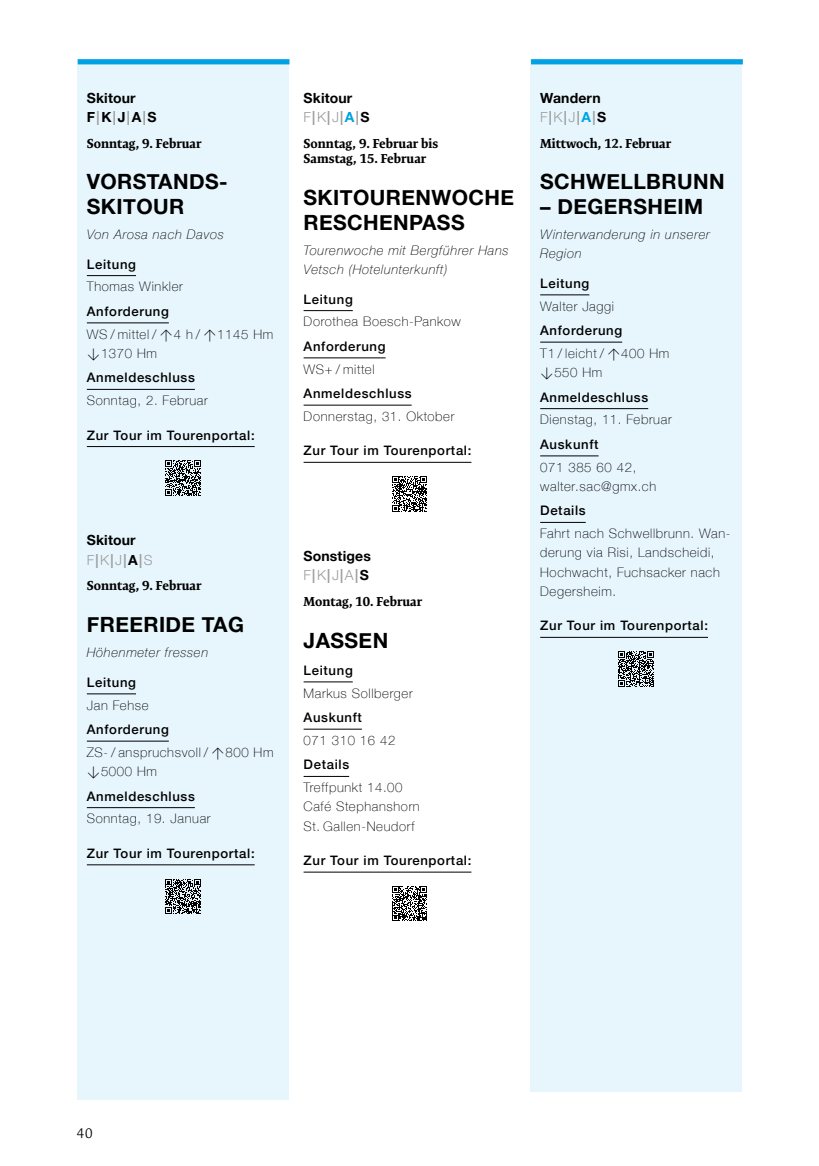
<style>
.page{position:relative;width:819px;height:1166px;background:#fff}
.page>*{position:absolute;margin:0;border:0;box-sizing:border-box;transform-origin:0 0}
.t1{font:700 21px/24.5px "Helvetica Neue";letter-spacing:.02em;color:#000}
.t2{font:700 14px "Helvetica Neue";letter-spacing:.01em;color:#000}
.t3{font:300 14px "Helvetica Neue LT Std";color:#9d9e9e}
.t4{font:700 14px "Helvetica Neue LT Std";color:#9d9e9e}
.t5{font:700 14px "Helvetica Neue LT Std";color:#000}
.t6{font:300 14px "Expo Serif Pro";color:#000}
.t7{font:100 13.12px/19.2px "Helvetica Neue";letter-spacing:.05em;color:#000}
.t8{font:500 13.12px/24.5px "Helvetica Neue";letter-spacing:.05em;color:#000}
.t9{font:italic 100 13.12px/19.2px "Helvetica Neue";letter-spacing:.05em;color:#000}
.t10{font:500 13.12px "Helvetica Neue LT Std";letter-spacing:.05em;color:#000}
.t11{font:700 13.12px/15.8px "Expo Serif Pro";color:#000}
.s1{color:#9d9e9e}
.s2{font-weight:500}
.s3{font-family:"DIN Pro";font-weight:300}
.s4{font-weight:100}
.s5{font-weight:700}
.s6{font-weight:700;color:#000}
.s7{font-weight:300}
.s8{color:#00a1e5}
.s9{color:#000}
</style>
<div class="page">
<div style="left:77px;top:59px;width:212px;height:1040px;background:#e7f6fd"></div>
<hr style="left:87px;top:275px;width:49px;height:1px;background:#000">
<hr style="left:87px;top:322px;width:82px;height:1px;background:#000">
<hr style="left:87px;top:389px;width:108px;height:1px;background:#000">
<hr style="left:87px;top:446px;width:168px;height:1px;background:#000">
<hr style="left:87px;top:693px;width:49px;height:1px;background:#000">
<hr style="left:87px;top:741px;width:82px;height:1px;background:#000">
<hr style="left:87px;top:807px;width:108px;height:1px;background:#000">
<hr style="left:87px;top:864px;width:168px;height:1px;background:#000">
<svg style="left:165px;top:460px;width:35px;height:36px"></svg>
<svg style="left:165px;top:879px;width:35px;height:35px"></svg>
<hr style="left:303px;top:310px;width:50px;height:1px;background:#000">
<hr style="left:303px;top:357px;width:82px;height:1px;background:#000">
<hr style="left:303px;top:405px;width:108px;height:1px;background:#000">
<hr style="left:303px;top:462px;width:168px;height:1px;background:#000">
<hr style="left:303px;top:681px;width:50px;height:1px;background:#000">
<hr style="left:303px;top:729px;width:59px;height:1px;background:#000">
<hr style="left:303px;top:776px;width:46px;height:1px;background:#000">
<hr style="left:303px;top:872px;width:168px;height:1px;background:#000">
<svg style="left:392px;top:476px;width:35px;height:35px"></svg>
<svg style="left:392px;top:886px;width:35px;height:35px"></svg>
<div style="left:530px;top:59px;width:212px;height:1033px;background:#e7f6fd"></div>
<hr style="left:540px;top:294px;width:49px;height:1px;background:#000">
<hr style="left:540px;top:342px;width:82px;height:1px;background:#000">
<hr style="left:540px;top:408px;width:108px;height:1px;background:#000">
<hr style="left:540px;top:455px;width:58px;height:1px;background:#000">
<hr style="left:540px;top:522px;width:45px;height:1px;background:#000">
<hr style="left:540px;top:637px;width:168px;height:1px;background:#000">
<svg style="left:618px;top:651px;width:35px;height:35px"></svg>
<div style="left:78px;top:59px;width:211px;height:5px;background:#00a1e5"></div>
<div style="left:531px;top:59px;width:211px;height:5px;background:#00a1e5"></div>
<p class="t2" style="left:87px;top:87px;width:50px">Skitour</p>
<p class="t5" style="left:87px;top:108px;width:71px">F<span class="s1">|</span>K<span class="s1">|</span>J<span class="s1">|</span>A<span class="s1">|</span>S</p>
<p class="t11" style="left:87px;top:135px;width:116px">Sonntag, 9. Februar</p>
<h1 class="t1" style="left:87px;top:170px;width:142px">VORSTANDS-<br>SKITOUR</h1>
<p class="t9" style="left:87px;top:224px;width:138px">Von Arosa nach Davos</p>
<p class="t8" style="left:87px;top:251px;width:51px">Leitung</p>
<p class="t7" style="left:87px;top:276px;width:97px">Thomas Winkler</p>
<p class="t7" style="left:87px;top:299px;width:188px;line-height:22.8px"><span class="s2">Anforderung<br></span>WS / mittel / <span class="s3">↑</span>4 h / <span class="s3">↑</span>1145 Hm</p>
<p class="t8" style="left:87px;top:340px;width:109px"><span class="s3">↓</span><span class="s4">1370 Hm<br></span>Anmeldeschluss</p>
<p class="t7" style="left:87px;top:390px;width:122px">Sonntag, 2. Februar</p>
<p class="t10" style="left:87px;top:427px;width:169px">Zur Tour im Tourenportal:</p>
<p class="t2" style="left:87px;top:529px;width:50px">Skitour</p>
<p class="t3" style="left:87px;top:551px;width:67px">F<span class="s5">|</span>K<span class="s5">|</span>J<span class="s5">|</span><span class="s6">A</span><span class="s5">|</span>S</p>
<p class="t11" style="left:87px;top:578px;width:116px">Sonntag, 9. Februar</p>
<h1 class="t1" style="left:87px;top:613px;width:159px">FREERIDE TAG</h1>
<p class="t9" style="left:87px;top:642px;width:123px">Höhenmeter fressen</p>
<p class="t8" style="left:87px;top:669px;width:51px">Leitung</p>
<p class="t7" style="left:87px;top:695px;width:63px">Jan Fehse</p>
<p class="t7" style="left:87px;top:717px;width:188px;line-height:22.8px"><span class="s2">Anforderung<br></span>ZS- / anspruchsvoll / <span class="s3">↑</span>800 Hm</p>
<p class="t8" style="left:87px;top:758px;width:109px"><span class="s3">↓</span><span class="s4">5000 Hm<br></span>Anmeldeschluss</p>
<p class="t7" style="left:87px;top:808px;width:125px">Sonntag, 19. Januar</p>
<p class="t10" style="left:87px;top:845px;width:169px">Zur Tour im Tourenportal:</p>
<p class="t2" style="left:303px;top:87px;width:50px">Skitour</p>
<p class="t4" style="left:303px;top:108px;width:67px"><span class="s7">F</span>|<span class="s7">K</span>|<span class="s7">J</span>|<span class="s8">A</span>|<span class="s9">S</span></p>
<p class="t11" style="left:303px;top:135px;width:136px">Sonntag, 9. Februar bis<br>Samstag, 15. Februar</p>
<h1 class="t1" style="left:303px;top:186px;width:212px">SKITOURENWOCHE<br>RESCHENPASS</h1>
<p class="t9" style="left:303px;top:240px;width:206px">Tourenwoche mit Bergführer Hans<br>Vetsch (Hotelunterkunft)</p>
<p class="t8" style="left:303px;top:286px;width:51px">Leitung</p>
<p class="t7" style="left:303px;top:311px;width:158px">Dorothea Boesch-Pankow</p>
<p class="t8" style="left:303px;top:333px;width:83px">Anforderung</p>
<p class="t7" style="left:303px;top:359px;width:72px">WS+ / mittel</p>
<p class="t8" style="left:303px;top:380px;width:109px">Anmeldeschluss</p>
<p class="t7" style="left:303px;top:406px;width:152px">Donnerstag, 31. Oktober</p>
<p class="t10" style="left:303px;top:443px;width:169px">Zur Tour im Tourenportal:</p>
<p class="t2" style="left:303px;top:545px;width:69px">Sonstiges</p>
<p class="t3" style="left:303px;top:567px;width:67px">F<span class="s5">|</span>K<span class="s5">|</span>J<span class="s5">|</span>A<span class="s5">|</span><span class="s6">S</span></p>
<p class="t11" style="left:303px;top:594px;width:120px">Montag, 10. Februar</p>
<h1 class="t1" style="left:303px;top:629px;width:86px">JASSEN</h1>
<p class="t8" style="left:303px;top:657px;width:51px">Leitung</p>
<p class="t7" style="left:303px;top:683px;width:111px">Markus Sollberger</p>
<p class="t8" style="left:303px;top:704px;width:60px">Auskunft</p>
<p class="t7" style="left:303px;top:730px;width:93px">071 310 16 42</p>
<p class="t8" style="left:303px;top:751px;width:47px">Details</p>
<p class="t7" style="left:303px;top:777px;width:118px">Treffpunkt 14.00<br>Café Stephanshorn<br>St. Gallen-Neudorf</p>
<p class="t10" style="left:303px;top:852px;width:169px">Zur Tour im Tourenportal:</p>
<p class="t2" style="left:540px;top:87px;width:62px">Wandern</p>
<p class="t4" style="left:540px;top:108px;width:67px"><span class="s7">F</span>|<span class="s7">K</span>|<span class="s7">J</span>|<span class="s8">A</span>|<span class="s9">S</span></p>
<p class="t11" style="left:540px;top:135px;width:132px">Mittwoch, 12. Februar</p>
<h1 class="t1" style="left:540px;top:170px;width:186px">SCHWELLBRUNN</h1>
<h1 class="t1" style="left:540px;top:195px;width:164px">– DEGERSHEIM</h1>
<p class="t9" style="left:540px;top:224px;width:171px">Winterwanderung in unserer<br>Region</p>
<p class="t8" style="left:540px;top:270px;width:51px">Leitung</p>
<p class="t7" style="left:540px;top:296px;width:75px">Walter Jaggi</p>
<p class="t7" style="left:540px;top:318px;width:131px;line-height:22.8px"><span class="s2">Anforderung<br></span>T1 / leicht / <span class="s3">↑</span>400 Hm</p>
<p class="t8" style="left:540px;top:359px;width:109px"><span class="s3">↓</span><span class="s4">550 Hm<br></span>Anmeldeschluss</p>
<p class="t7" style="left:540px;top:409px;width:133px">Dienstag, 11. Februar</p>
<p class="t8" style="left:540px;top:431px;width:60px">Auskunft</p>
<p class="t7" style="left:540px;top:457px;width:117px">071 385 60 42, walter.sac@gmx.ch</p>
<p class="t8" style="left:540px;top:497px;width:47px">Details</p>
<p class="t7" style="left:540px;top:523px;width:192px">Fahrt nach Schwellbrunn. Wan&shy;derung via Risi, Landscheidi,<br>Hochwacht, Fuchsacker nach<br>Degersheim.</p>
<p class="t10" style="left:540px;top:618px;width:169px">Zur Tour im Tourenportal:</p>
<p class="t6" style="left:77px;top:1124px;width:17px">40</p>
</div>
